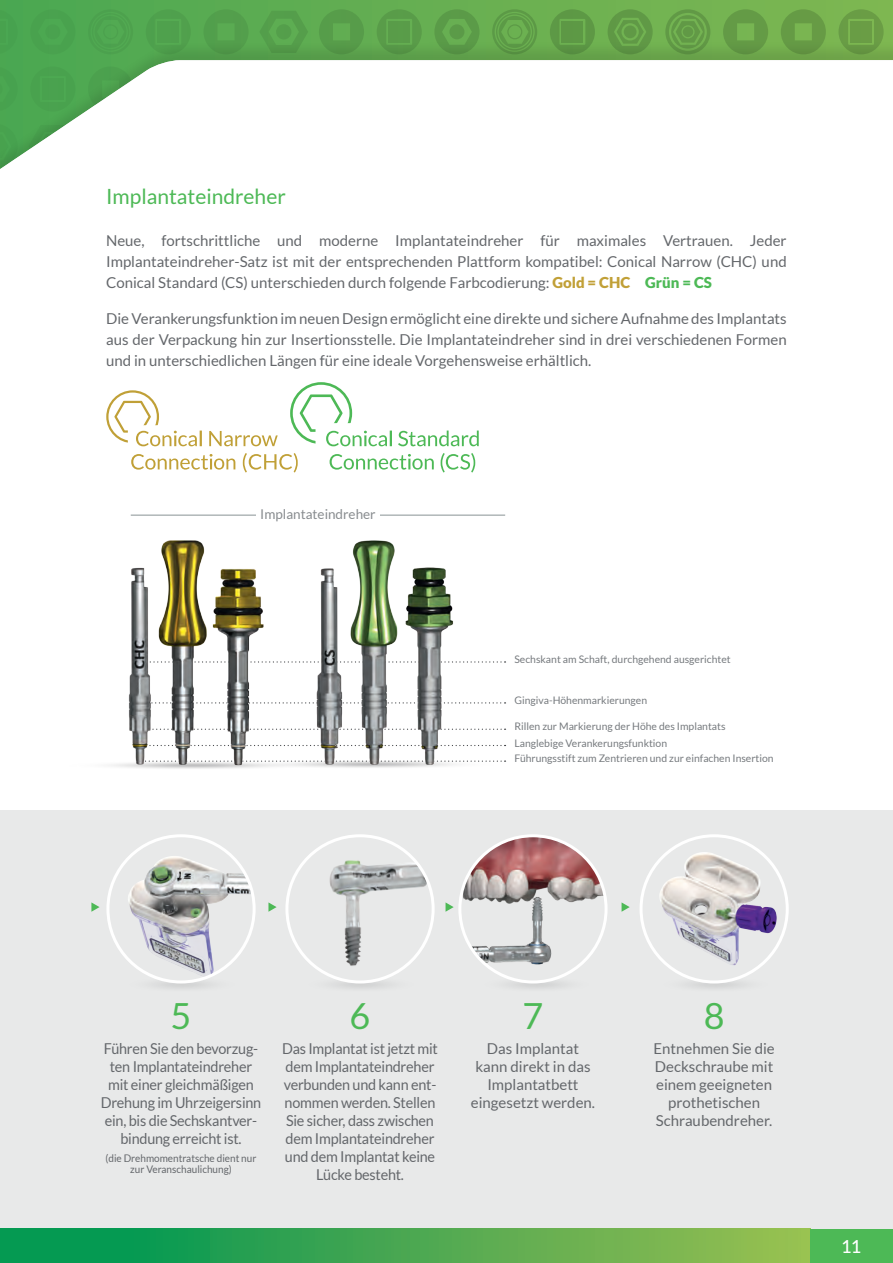
<style>
.page{position:relative;width:893px;height:1263px;background:#fff}
.page>*{position:absolute;margin:0;border:0;box-sizing:border-box;transform-origin:0 0}
.t1{font:36px "Lato";color:#4db956}
.t2{font:21px "Lato";color:#4db956}
.t3{font:500 18px "Lato";color:#fff}
.t4{font:15px/18px "Lato";letter-spacing:-.015em;color:#64676b;text-align:justify}
.t5{font:15px/18px "Lato";letter-spacing:-.015em;color:#64676b;text-align:center;scale:.96 1}
.t6{font:13.5px "Lato";color:#888c8f}
.t7{font:10.5px/10.5px "Lato";color:#64676b;text-align:center;scale:.95 1}
.t8{font:10.35px "Lato";color:#767a7e}
.s1{font-weight:900;color:#c1a037}
.s2{font-weight:900;color:#4db956}
</style>
<div class="page">
<hr style="left:131px;top:514px;width:374px;height:2px;background:#b0b6b8">
<div style="left:256px;top:505px;width:124px;height:21px;background:#fff"></div>
<div style="left:0;top:810px;width:893px;height:453px;background:#e8e9e9"></div>
<img style="left:671px;top:969px;width:87px;height:20px">
<img style="left:489px;top:969px;width:87px;height:20px">
<div style="left:0;top:0;width:893px;height:225px;background:#1a191e;opacity:.12"></div>
<svg style="left:319px;top:9px;width:45px;height:45px;background:#59a04b"></svg>
<svg style="left:259px;top:11px;width:49px;height:42px;background:#57a34d"></svg>
<div style="left:276px;top:24px;width:15px;height:16px;background:#549f4b;border-radius:50%"></div>
<svg style="left:146px;top:9px;width:45px;height:45px;background:#50a24d"></svg>
<svg style="left:203px;top:9px;width:46px;height:45px;background:#54a14d"></svg>
<svg style="left:723px;top:9px;width:45px;height:45px;background:#69a249"></svg>
<div style="left:30px;top:9px;width:45px;height:45px;background:#4aa34f"></div>
<div style="left:45px;top:24px;width:15px;height:15px;background:#4aa24f;border-radius:50%"></div>
<svg style="left:0;top:9px;width:18px;height:45px"></svg>
<div style="left:88px;top:9px;width:45px;height:45px;background:#4fa750"></div>
<svg style="left:377px;top:9px;width:45px;height:45px;background:#5ba04a"></svg>
<svg style="left:550px;top:9px;width:45px;height:45px;background:#619e47"></svg>
<svg style="left:608px;top:9px;width:45px;height:45px;background:#65a149"></svg>
<div style="left:624px;top:25px;width:12px;height:13px;background:#609946;border-radius:50%"></div>
<svg style="left:434px;top:9px;width:45px;height:45px;background:#5fa24b"></svg>
<div style="left:449px;top:24px;width:15px;height:15px;background:#5b9b48;border-radius:50%"></div>
<svg style="left:492px;top:9px;width:45px;height:45px;background:#63a54b"></svg>
<svg style="left:88px;top:66px;width:45px;height:46px"></svg>
<svg style="left:88px;top:124px;width:45px;height:45px"></svg>
<div style="left:104px;top:140px;width:13px;height:13px;background:#fff;border-radius:50%"></div>
<svg style="left:146px;top:124px;width:45px;height:45px"></svg>
<div style="left:161px;top:139px;width:15px;height:15px;background:#fff;border-radius:50%"></div>
<svg style="left:261px;top:124px;width:45px;height:45px"></svg>
<svg style="left:144px;top:68px;width:49px;height:42px"></svg>
<div style="left:161px;top:81px;width:15px;height:16px;background:#fff;border-radius:50%"></div>
<svg style="left:261px;top:66px;width:45px;height:46px"></svg>
<svg style="left:203px;top:66px;width:46px;height:46px"></svg>
<svg style="left:203px;top:124px;width:46px;height:45px"></svg>
<div style="left:220px;top:140px;width:12px;height:13px;background:#fff;border-radius:50%"></div>
<svg style="left:723px;top:124px;width:45px;height:45px"></svg>
<div style="left:738px;top:139px;width:15px;height:15px;background:#fff;border-radius:50%"></div>
<svg style="left:608px;top:66px;width:45px;height:46px"></svg>
<svg style="left:550px;top:66px;width:45px;height:46px"></svg>
<svg style="left:723px;top:66px;width:45px;height:46px"></svg>
<svg style="left:606px;top:125px;width:49px;height:42px"></svg>
<div style="left:622px;top:139px;width:16px;height:15px;background:#fff;border-radius:50%"></div>
<svg style="left:665px;top:66px;width:45px;height:46px"></svg>
<svg style="left:434px;top:124px;width:45px;height:45px"></svg>
<svg style="left:377px;top:66px;width:45px;height:46px"></svg>
<div style="left:392px;top:82px;width:15px;height:15px;background:#fff;border-radius:50%"></div>
<svg style="left:377px;top:124px;width:45px;height:45px"></svg>
<svg style="left:665px;top:124px;width:45px;height:45px"></svg>
<svg style="left:434px;top:66px;width:45px;height:46px"></svg>
<svg style="left:492px;top:124px;width:45px;height:45px"></svg>
<svg style="left:319px;top:66px;width:45px;height:46px"></svg>
<svg style="left:319px;top:124px;width:45px;height:45px"></svg>
<svg style="left:28px;top:125px;width:49px;height:42px"></svg>
<div style="left:30px;top:66px;width:45px;height:46px;background:#4aa24f"></div>
<svg style="left:0;top:66px;width:18px;height:46px"></svg>
<svg style="left:0;top:124px;width:18px;height:45px"></svg>
<svg style="left:838px;top:66px;width:46px;height:46px"></svg>
<div style="left:853px;top:82px;width:16px;height:15px;background:#fff;border-radius:50%"></div>
<svg style="left:838px;top:124px;width:46px;height:45px"></svg>
<svg style="left:781px;top:66px;width:45px;height:46px"></svg>
<svg style="left:781px;top:124px;width:45px;height:45px"></svg>
<svg style="left:665px;top:9px;width:45px;height:45px;background:#68a34a"></svg>
<svg style="left:550px;top:124px;width:45px;height:45px"></svg>
<svg style="left:492px;top:66px;width:45px;height:46px"></svg>
<svg style="left:781px;top:9px;width:45px;height:45px;background:#6ba248"></svg>
<svg style="left:838px;top:9px;width:46px;height:45px;background:#6ea348"></svg>
<svg style="left:91px;top:902px;width:9px;height:10px"></svg>
<img style="left:335px;top:982px;width:53px;height:7px">
<img style="left:138px;top:969px;width:87px;height:20px">
<svg style="left:268px;top:902px;width:9px;height:10px"></svg>
<svg style="left:446px;top:902px;width:8px;height:10px"></svg>
<svg style="left:622px;top:902px;width:8px;height:10px"></svg>
<svg style="left:265px;top:760px;width:241px;height:2px"></svg>
<svg style="left:265px;top:745px;width:241px;height:1px"></svg>
<svg style="left:265px;top:729px;width:241px;height:1px"></svg>
<svg style="left:267px;top:702px;width:239px;height:1px"></svg>
<svg style="left:265px;top:661px;width:241px;height:2px"></svg>
<img style="left:351px;top:540px;width:44px;height:228px">
<img style="left:380px;top:563px;width:82px;height:205px">
<img style="left:303px;top:568px;width:48px;height:200px">
<img style="left:209px;top:514px;width:56px;height:255px">
<img style="left:151px;top:514px;width:58px;height:255px">
<img style="left:127px;top:531px;width:26px;height:238px">
<img style="left:641px;top:836px;width:146px;height:146px;border-radius:73px">
<div style="left:639px;top:834px;width:150px;height:149px;border:3px solid #fff;border-radius:50%"></div>
<img style="left:306px;top:838px;width:125px;height:144px">
<div style="left:285px;top:834px;width:150px;height:149px;border:3px solid #fff;border-radius:50%"></div>
<img style="left:460px;top:836px;width:146px;height:146px;border-radius:73px">
<div style="left:458px;top:834px;width:150px;height:149px;border:3px solid #fff;border-radius:50%"></div>
<img style="left:108px;top:836px;width:146px;height:146px;border-radius:73px">
<div style="left:106px;top:834px;width:150px;height:149px;border:3px solid #fff;border-radius:50%"></div>
<svg style="left:398px;top:430px;width:81px;height:16px"></svg>
<svg style="left:330px;top:454px;width:104px;height:16px"></svg>
<svg style="left:441px;top:453px;width:34px;height:20px"></svg>
<svg style="left:209px;top:431px;width:69px;height:15px"></svg>
<svg style="left:131px;top:454px;width:104px;height:16px"></svg>
<svg style="left:243px;top:453px;width:55px;height:20px"></svg>
<svg style="left:106px;top:390px;width:96px;height:56px"></svg>
<svg style="left:290px;top:382px;width:102px;height:64px"></svg>
<div style="left:0;top:1229px;width:810px;height:34px;background:linear-gradient(to right,#009452,#9bbe51)"></div>
<div style="left:810px;top:1229px;width:83px;height:34px;background:#4db956"></div>
<h2 class="t2" style="left:106px;top:184px;width:181px">Implantateindreher</h2>
<p class="t4" style="left:106px;top:230px;width:682px;line-height:21px">Neue, fortschrittliche und moderne Implantateindreher für maximales Vertrauen. Jeder Implantateindreher-Satz ist mit der entsprechenden Plattform kompatibel: Conical Narrow (CHC) und Conical Standard (CS) unterschieden durch folgende Farbcodierung: <span class="s1">Gold = CHC</span> <span class="s2">Grün = CS</span></p>
<p class="t4" style="left:106px;top:308px;width:682px;line-height:21px">Die Verankerungsfunktion im neuen Design ermöglicht eine direkte und sichere Aufnahme des Implantats aus der Verpackung hin zur Insertionsstelle. Die Implantateindreher sind in drei verschiedenen Formen und in unterschiedlichen Längen für eine ideale Vorgehensweise erhältlich.</p>
<p class="t6" style="left:260px;top:506px;width:117px">Implantateindreher</p>
<p class="t8" style="left:514px;top:653px;width:218px">Sechskant am Schaft, durchgehend ausgerichtet</p>
<p class="t8" style="left:514px;top:695px;width:134px">Gingiva-Höhenmarkierungen</p>
<p class="t8" style="left:514px;top:721px;width:213px">Rillen zur Markierung der Höhe des Implantats</p>
<p class="t8" style="left:514px;top:737px;width:154px">Langlebige Verankerungsfunktion</p>
<p class="t8" style="left:514px;top:752px;width:261px">Führungsstift zum Zentrieren und zur einfachen Insertion</p>
<h1 class="t1" style="left:171px;top:996px;width:22px">5</h1>
<p class="t5" style="left:101px;top:1040px;width:169px">Führen Sie den bevorzug&shy;ten Implantateindreher mit einer gleichmäßigen<br>Drehung im Uhrzeigersinn ein, bis die Sechskantver&shy;bindung erreicht ist.</p>
<p class="t7" style="left:106px;top:1153px;width:160px">(die Drehmomentratsche dient nur zur Veranschaulichung)</p>
<h1 class="t1" style="left:350px;top:996px;width:22px">6</h1>
<p class="t5" style="left:282px;top:1040px;width:164px">Das Implantat ist jetzt mit dem Implantateindreher verbunden und kann ent&shy;nommen werden. Stellen<br>Sie sicher, dass zwischen dem Implantateindreher und dem Implantat keine<br>Lücke besteht.</p>
<h1 class="t1" style="left:522px;top:996px;width:22px">7</h1>
<p class="t4" style="left:471px;top:1040px;width:126px;text-align:center">Das Implantat kann direkt in das<br>Implantatbett eingesetzt werden.</p>
<h1 class="t1" style="left:704px;top:996px;width:22px">8</h1>
<p class="t4" style="left:653px;top:1040px;width:123px;text-align:center">Entnehmen Sie die<br>Deckschraube mit einem geeigneten prothetischen<br>Schraubendreher.</p>
<p class="t3" style="left:841px;top:1233px;width:22px">11</p>
</div>
